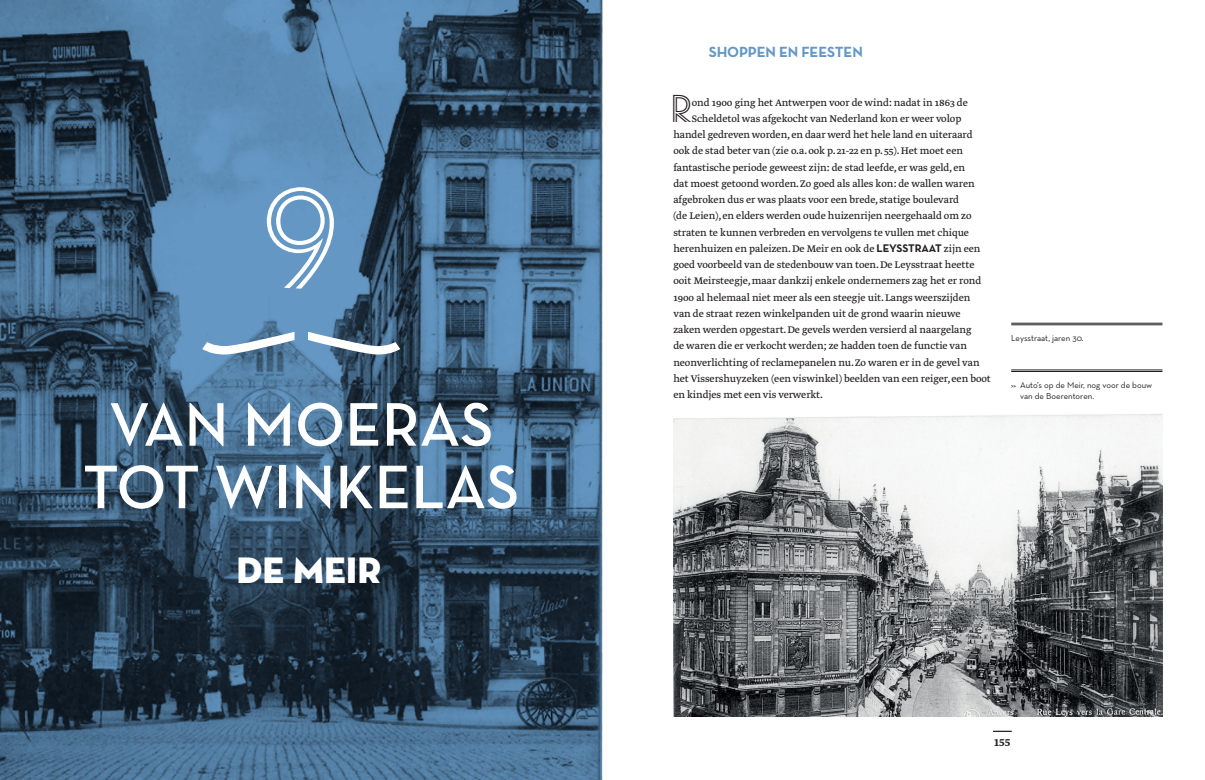
<style>
.page{position:relative;width:1205px;height:780px;background:#fff}
.page>*{position:absolute;margin:0;border:0;box-sizing:border-box;transform-origin:0 0}
.t1{font:137.5px "Landmark Inline";color:#fff}
.TITEL{font:600 62.5px/62.5px "Neutra Text";color:#fff;text-align:center}
.BROOD_INITIAAL{font:37.62px "Landmark Inline";color:#231f20}
.TITEL-2{font:37.5px "Neutra Disp Titling";color:#fff}
.TUSSENTITEL{font:700 15px "Neutra Text";letter-spacing:-.01em;color:#6497c4}
.t2{font:500 12.5px "Greta Text";color:#231f20}
.BROOD_INITIAAL-2{font:11.25px "Greta Text Regular Minus";letter-spacing:-.01em;color:#231f20}
.FOTO_LIJN_boven{font:8.75px/11.2px "Neutra Text";color:#231f20}
.s1{font-family:"Neutra Text";font-weight:700}
</style>
<div class="page">
<svg style="left:993px;top:730px;width:19px;height:2px"></svg>
<svg style="left:0;top:0;width:602px;height:780px;background:#3a5a76"></svg>
<svg style="left:202px;top:332px;width:198px;height:22px"></svg>
<img style="left:673px;top:414px;width:489px;height:302px">
<hr style="left:1011px;top:323px;width:151px;height:1px;background:#231f20">
<hr style="left:1011px;top:324px;width:151px;height:1px;background:#231f20">
<hr style="left:1011px;top:369px;width:151px;height:1px;background:#231f20">
<hr style="left:1011px;top:371px;width:151px;height:1px;background:#231f20">
<p class="t1" style="left:261px;top:146px;width:81px">9</p>
<p class="TITEL" style="left:83px;top:392px;width:438px">VAN MOERAS<br>TOT WINKELAS</p>
<p class="TITEL-2" style="left:237px;top:547px;width:146px">DE MEIR</p>
<p class="TUSSENTITEL" style="left:709px;top:42px;width:156px">SHOPPEN EN FEESTEN</p>
<p class="BROOD_INITIAAL" style="left:670px;top:83px;width:24px">R</p>
<p class="BROOD_INITIAAL-2" style="left:692px;top:96px;width:278px">ond 1900 ging het Antwerpen voor de wind: nadat in 1863 de</p>
<p class="BROOD_INITIAAL-2" style="left:692px;top:112px;width:271px">Scheldetol was afgekocht van Nederland kon er weer volop</p>
<p class="BROOD_INITIAAL-2" style="left:673px;top:128px;width:301px">handel gedreven worden, en daar werd het hele land en uiteraard</p>
<p class="BROOD_INITIAAL-2" style="left:673px;top:144px;width:291px">ook de stad beter van (zie o.a. ook p. 21-22 en p. 55). Het moet een</p>
<p class="BROOD_INITIAAL-2" style="left:673px;top:161px;width:293px">fantastische periode geweest zijn: de stad leefde, er was geld, en</p>
<p class="BROOD_INITIAAL-2" style="left:673px;top:177px;width:303px">dat moest getoond worden. Zo goed als alles kon: de wallen waren</p>
<p class="BROOD_INITIAAL-2" style="left:673px;top:193px;width:287px">afgebroken dus er was plaats voor een brede, statige boulevard</p>
<p class="BROOD_INITIAAL-2" style="left:673px;top:209px;width:300px">(de Leien), en elders werden oude huizenrijen neergehaald om zo</p>
<p class="BROOD_INITIAAL-2" style="left:673px;top:226px;width:297px">straten te kunnen verbreden en vervolgens te vullen met chique</p>
<p class="BROOD_INITIAAL-2" style="left:673px;top:242px;width:309px">herenhuizen en paleizen. De Meir en ook de <span class="s1">LEYSSTRAAT</span> zijn een</p>
<p class="BROOD_INITIAAL-2" style="left:673px;top:258px;width:303px">goed voorbeeld van de stedenbouw van toen. De Leysstraat heette</p>
<p class="BROOD_INITIAAL-2" style="left:673px;top:274px;width:309px">ooit Meirsteegje, maar dankzij enkele ondernemers zag het er rond</p>
<p class="BROOD_INITIAAL-2" style="left:673px;top:291px;width:298px">1900 al helemaal niet meer als een steegje uit. Langs weerszijden</p>
<p class="BROOD_INITIAAL-2" style="left:673px;top:307px;width:289px">van de straat rezen winkelpanden uit de grond waarin nieuwe</p>
<p class="BROOD_INITIAAL-2" style="left:673px;top:323px;width:300px">zaken werden opgestart. De gevels werden versierd al naargelang</p>
<p class="BROOD_INITIAAL-2" style="left:673px;top:339px;width:295px">de waren die er verkocht werden; ze hadden toen de functie van</p>
<p class="BROOD_INITIAAL-2" style="left:673px;top:356px;width:308px">neonverlichting of reclamepanelen nu. Zo waren er in de gevel van</p>
<p class="BROOD_INITIAAL-2" style="left:673px;top:372px;width:319px">het Vissershuyzeken (een viswinkel) beelden van een reiger, een boot</p>
<p class="BROOD_INITIAAL-2" style="left:673px;top:388px;width:151px">en kindjes met een vis verwerkt.</p>
<p class="FOTO_LIJN_boven" style="left:1011px;top:332px;width:74px">Leysstraat, jaren 30.</p>
<p class="FOTO_LIJN_boven" style="left:1020px;top:379px;width:134px">Auto’s op de Meir, nog voor de bouw van de Boerentoren.</p>
<p class="t2" style="left:994px;top:735px;width:18px">155</p>
</div>
